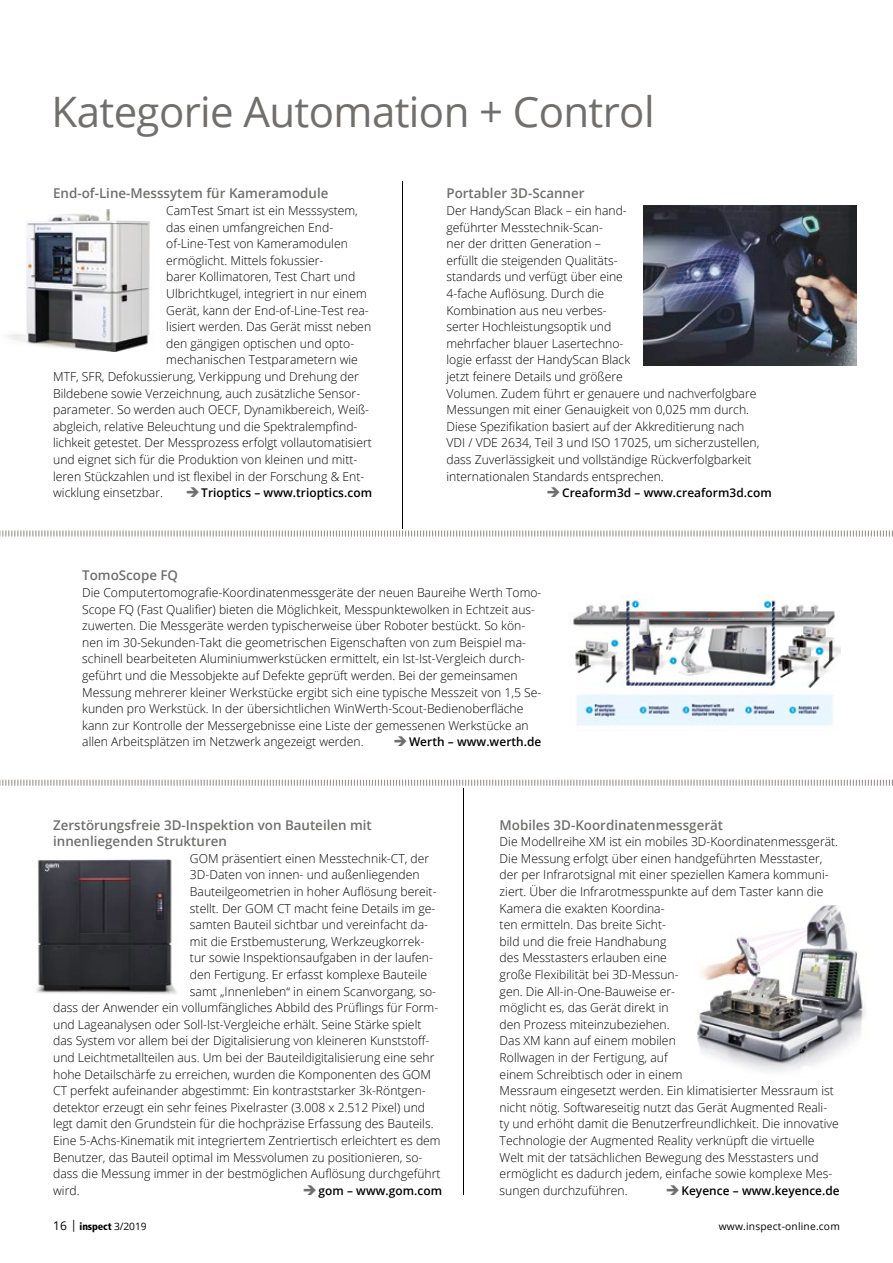
<style>
.page{position:relative;width:893px;height:1263px;background:#fff}
.page>*{position:absolute;margin:0;border:0;box-sizing:border-box;transform-origin:0 0}
.t1{font:42px "Open Sans";letter-spacing:-.015em;color:#706f6e}
.t2{font:600 13.5px/16.6px "Open Sans";color:#706f6e}
.t3{font:300 12.3px/16.6px "Open Sans";color:#000}
.t4{font:600 12px "Open Sans";letter-spacing:.005em;color:#000}
.t5{font:10.2px "Open Sans";letter-spacing:.02em;color:#000}
.t6{font:900 condensed 10.2px "Frutiger LT Com";letter-spacing:-.01em;color:#000}
.s1{color:#706f6e}
.s2{font-family:"Open Sans";font-weight:400;font-stretch:normal;font-size:12px}
.s3{font-family:"Open Sans";font-weight:400;font-stretch:normal}
</style>
<div class="page">
<img style="left:8px;top:210px;width:142px;height:141px">
<img style="left:643px;top:205px;width:213px;height:160px">
<img style="left:573px;top:594px;width:268px;height:132px">
<img style="left:695px;top:905px;width:171px;height:167px">
<img style="left:36px;top:860px;width:141px;height:135px">
<svg style="left:0;top:530px;width:893px;height:6px"></svg>
<svg style="left:0;top:780px;width:893px;height:6px"></svg>
<hr style="left:403px;top:182px;width:1px;height:347px;background:#000">
<hr style="left:463px;top:789px;width:1px;height:406px;background:#000">
<h1 class="t1" style="left:52px;top:83px;width:604px">Kategorie Automation + Control</h1>
<p class="t2" style="left:53px;top:185px;width:277px">End-of-Line-Messsytem für Kameramodule</p>
<p class="t3" style="left:166px;top:202px;width:193px">CamTest Smart ist ein Mess system,</p>
<p class="t3" style="left:166px;top:218px;width:169px">das einen umfangreichen End-</p>
<p class="t3" style="left:166px;top:235px;width:183px">of-Line-Test von Kamera modulen</p>
<p class="t3" style="left:166px;top:252px;width:159px">ermöglicht. Mittels fokussier-</p>
<p class="t3" style="left:166px;top:268px;width:191px">barer Kollimatoren, Test Chart und</p>
<p class="t3" style="left:166px;top:285px;width:202px">Ulbricht kugel, integriert in nur einem</p>
<p class="t3" style="left:166px;top:301px;width:204px">Gerät, kann der End-of-Line-Test rea-</p>
<p class="t3" style="left:166px;top:318px;width:206px">lisiert werden. Das Gerät misst neben</p>
<p class="t3" style="left:166px;top:335px;width:190px">den gängigen optischen und opto-</p>
<p class="t3" style="left:166px;top:351px;width:193px">mechanischen Testparametern wie</p>
<p class="t3" style="left:53px;top:368px;width:307px">MTF, SFR, Defokussierung, Verkippung und Drehung der</p>
<p class="t3" style="left:53px;top:384px;width:309px">Bildebene sowie Verzeichnung, auch zusätzliche Sensor-</p>
<p class="t3" style="left:53px;top:401px;width:317px">parameter. So werden auch OECF, Dynamikbereich, Weiß-</p>
<p class="t3" style="left:53px;top:418px;width:306px">abgleich, relative Beleuchtung und die Spektralempfind-</p>
<p class="t3" style="left:53px;top:434px;width:320px">lichkeit getestet. Der Messprozess erfolgt vollautomatisiert</p>
<p class="t3" style="left:53px;top:451px;width:306px">und eignet sich für die Produktion von kleinen und mitt-</p>
<p class="t3" style="left:53px;top:467px;width:313px">leren Stückzahlen und ist flexibel in der Forschung &amp; Ent-</p>
<p class="t3" style="left:53px;top:484px;width:111px">wicklung einsetzbar.</p>
<p class="t4" style="left:186px;top:485px;width:188px"><span class="s1">➔</span>Trioptics – www.trioptics.com</p>
<p class="t2" style="left:446px;top:185px;width:140px">Portabler 3D-Scanner</p>
<p class="t3" style="left:446px;top:202px;width:314px">Der HandyScan Black – ein hand-<br>geführter Messtechnik-Scan-<br>ner der dritten Generation –<br>erfüllt die steigenden Qualitäts-<br>standards und verfügt über eine<br>4-fache Auflösung. Durch die<br>Kombination aus neu verbes-<br>serter Hochleistungsoptik und<br>mehrfacher blauer Lasertechno-<br>logie erfasst der HandyScan Black<br>jetzt feinere Details und größere<br>Volumen. Zudem führt er genauere und nachverfolg bare Messungen mit einer Genauigkeit von 0,025 mm durch.<br>Diese Spezifikation basiert auf der Akkreditierung nach VDI / VDE 2634, Teil 3 und ISO 17025, um sicherzustellen, dass Zuverlässigkeit und vollständige Rückverfolgbarkeit inter nationalen Standards entsprechen.</p>
<p class="t4" style="left:547px;top:485px;width:227px"><span class="s1">➔</span>Creaform3d – www.creaform3d.com</p>
<p class="t2" style="left:82px;top:567px;width:97px">TomoScope FQ</p>
<p class="t3" style="left:82px;top:584px;width:461px">Die Computertomografie-Koordinatenmessgeräte der neuen Baureihe Werth Tomo-Scope FQ (Fast Qualifier) bieten die Möglichkeit, Messpunktewolken in Echtzeit aus&shy;zuwerten. Die Messgeräte werden typischerweise über Roboter bestückt. So kön&shy;nen im 30-Sekunden-Takt die geometrischen Eigenschaften von zum Beispiel ma&shy;schinell bearbeiteten Aluminiumwerkstücken ermittelt, ein Ist-Ist-Vergleich durch&shy;geführt und die Messobjekte auf Defekte geprüft werden. Bei der gemeinsamen Messung mehrerer kleiner Werkstücke ergibt sich eine typische Messzeit von 1,5 Se&shy;kunden pro Werkstück. In der übersichtlichen WinWerth-Scout-Bedienoberfläche kann zur Kontrolle der Messergebnisse eine Liste der gemessenen Werkstücke an allen Arbeitsplätzen im Netzwerk angezeigt werden.</p>
<p class="t4" style="left:393px;top:734px;width:150px"><span class="s1">➔</span>Werth – www.werth.de</p>
<p class="t2" style="left:53px;top:816px;width:320px">Zerstörungsfreie 3D-Inspektion von Bauteilen mit innenliegenden Strukturen</p>
<p class="t3" style="left:190px;top:849px;width:241px">GOM präsentiert einen Messtechnik-CT, der</p>
<p class="t3" style="left:190px;top:866px;width:231px">3D-Daten von innen- und außenliegenden</p>
<p class="t3" style="left:190px;top:883px;width:248px">Bauteilgeometrien in hoher Auflösung bereit-</p>
<p class="t3" style="left:190px;top:899px;width:247px">stellt. Der GOM CT macht feine Details im ge-</p>
<p class="t3" style="left:190px;top:916px;width:240px">samten Bauteil sichtbar und vereinfacht da-</p>
<p class="t3" style="left:190px;top:933px;width:236px">mit die Erstbemusterung, Werkzeugkorrek-</p>
<p class="t3" style="left:190px;top:949px;width:245px">tur sowie Inspektionsaufgaben in der laufen-</p>
<p class="t3" style="left:190px;top:966px;width:239px">den Fertigung. Er erfasst komplexe Bauteile</p>
<p class="t3" style="left:190px;top:982px;width:248px">samt „Innenleben“ in einem Scanvorgang, so-</p>
<p class="t3" style="left:53px;top:999px;width:387px">dass der Anwender ein vollumfängliches Abbild des Prüflings für Form-</p>
<p class="t3" style="left:53px;top:1016px;width:370px">und Lageanalysen oder Soll-Ist-Vergleiche erhält. Seine Stärke spielt</p>
<p class="t3" style="left:53px;top:1032px;width:378px">das System vor allem bei der Digitalisierung von kleineren Kunststoff-</p>
<p class="t3" style="left:53px;top:1049px;width:383px">und Leichtmetallteilen aus. Um bei der Bauteildigitalisierung eine sehr</p>
<p class="t3" style="left:53px;top:1065px;width:379px">hohe Detailschärfe zu erreichen, wurden die Komponenten des GOM</p>
<p class="t3" style="left:53px;top:1082px;width:374px">CT perfekt aufeinander abgestimmt: Ein kontraststarker 3k-Röntgen-</p>
<p class="t3" style="left:53px;top:1099px;width:373px">detektor erzeugt ein sehr feines Pixelraster (3.008 x 2.512 Pixel) und</p>
<p class="t3" style="left:53px;top:1115px;width:382px">legt damit den Grundstein für die hochpräzise Erfassung des Bauteils.</p>
<p class="t3" style="left:53px;top:1132px;width:389px">Eine 5-Achs-Kinematik mit integriertem Zentriertisch erleichtert es dem</p>
<p class="t3" style="left:53px;top:1148px;width:371px">Benutzer, das Bauteil optimal im Messvolumen zu positionieren, so-</p>
<p class="t3" style="left:53px;top:1165px;width:389px">dass die Messung immer in der bestmöglichen Auflösung durchgeführt</p>
<p class="t3" style="left:53px;top:1182px;width:28px">wird.</p>
<p class="t4" style="left:303px;top:1182px;width:141px"><span class="s1">➔</span>gom – www.gom.com</p>
<p class="t2" style="left:500px;top:816px;width:225px">Mobiles 3D-Koordinatenmessgerät</p>
<p class="t3" style="left:500px;top:833px;width:341px">Die Modellreihe XM ist ein mobiles 3D-Koordinatenmess gerät.<br>Die Messung erfolgt über einen handgeführten Messtaster, der per Infrarotsignal mit einer speziellen Kamera kommuni&shy;ziert. Über die Infrarotmesspunkte auf dem Taster kann die Kamera die exakten Koordina-<br>ten ermitteln. Das breite Sicht-<br>bild und die freie Handhabung<br>des Messtasters erlauben eine<br>große Flexibilität bei 3D-Messun-<br>gen. Die All-in-One-Bauweise er-<br>möglicht es, das Gerät direkt in<br>den Prozess miteinzubeziehen.<br>Das XM kann auf einem mobilen<br>Rollwagen in der Fertigung, auf<br>einem Schreibtisch oder in einem<br>Messraum eingesetzt werden. Ein klimatisierter Messraum ist nicht nötig. Softwareseitig nutzt das Gerät Augmented Reali&shy;ty und erhöht damit die Benutzerfreundlichkeit. Die inno vative Technologie der Augmented Reality verknüpft die virtuelle Welt mit der tatsächlichen Bewegung des Messtasters und ermöglicht es dadurch jedem, einfache sowie komplexe Mes&shy;sungen durchzuführen.</p>
<p class="t4" style="left:666px;top:1182px;width:176px"><span class="s1">➔</span>Keyence – www.keyence.de</p>
<p class="t6" style="left:53px;top:1220px;width:95px"><span class="s2">16 |</span> inspect <span class="s3">3/2019</span></p>
<p class="t5" style="left:719px;top:1219px;width:123px">www.inspect-online.com</p>
</div>
